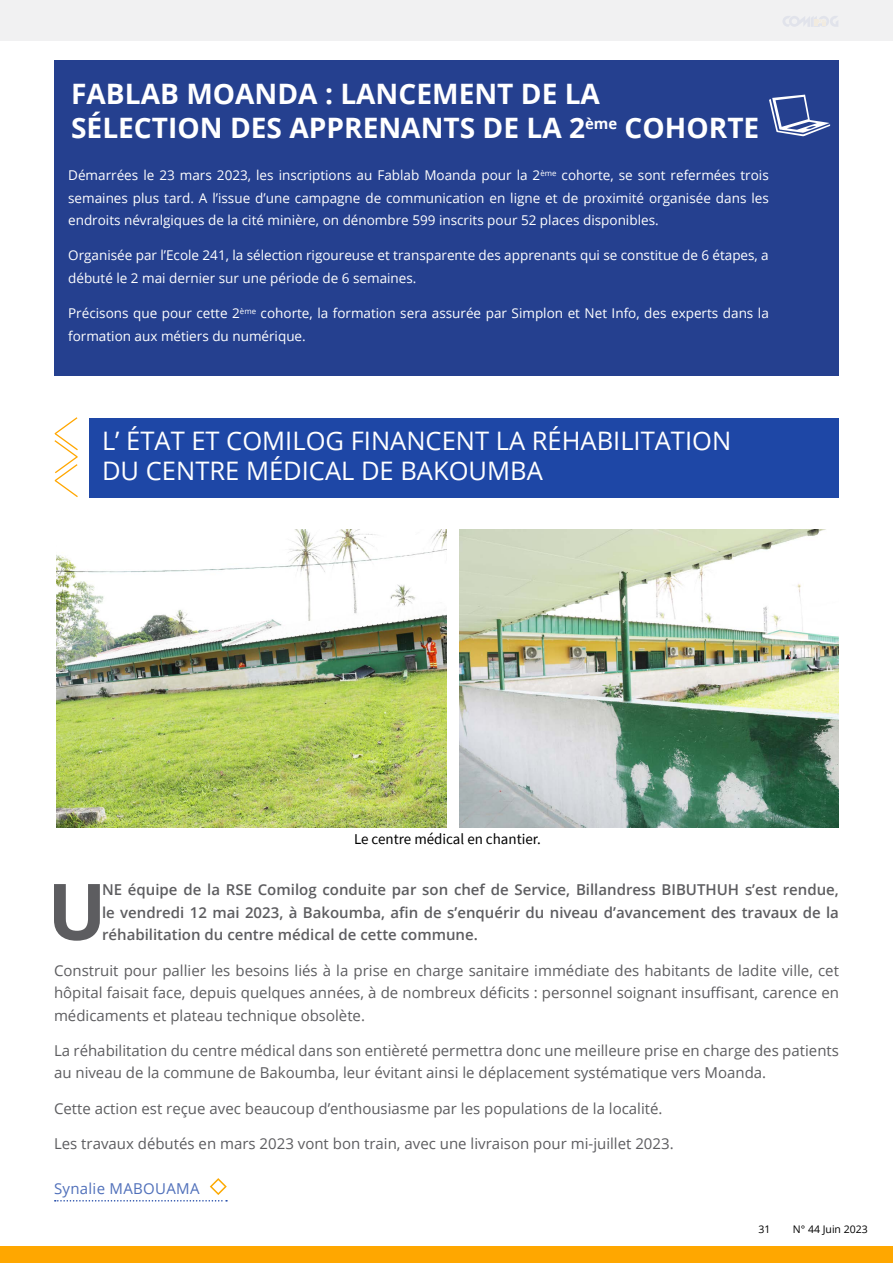
<style>
.page{position:relative;width:893px;height:1263px;background:#fff}
.page>*{position:absolute;margin:0;border:0;box-sizing:border-box;transform-origin:0 0}
.t1{font:700 28.05px/33.8px "Open Sans";color:#fff}
.t2{font:25.5px/30.6px "Open Sans";color:#fff}
.t3{font:15px/22.5px "Open Sans";color:#5d5d60;text-align:justify}
.t4{font:600 15px/22.5px "Open Sans";color:#5d5d60;text-align:justify}
.t5{font:15px "Source Sans Pro";color:#000}
.t6{font:15px "Open Sans";letter-spacing:.02em;color:#5070ba}
.t7{font:13.5px/22.5px "Open Sans";color:#fff}
.t8{font:10.5px "Open Sans";color:#000}
</style>
<div class="page">
<div style="left:0;top:0;width:893px;height:40px;background:#f1f1f2"></div>
<svg style="left:783px;top:16px;width:55px;height:11px"></svg>
<div style="left:89px;top:418px;width:749px;height:79px;background:#1e47a6"></div>
<svg style="left:54px;top:417px;width:24px;height:80px"></svg>
<div style="left:0;top:1246px;width:893px;height:17px;background:#ffa700"></div>
<div style="left:54px;top:60px;width:785px;height:316px;background:#25408f"></div>
<img style="left:56px;top:529px;width:390px;height:299px">
<img style="left:459px;top:529px;width:380px;height:299px">
<svg style="left:55px;top:1178px;width:172px;height:23px"></svg>
<svg style="left:54px;top:884px;width:46px;height:57px"></svg>
<svg style="left:769px;top:95px;width:61px;height:41px"></svg>
<h1 class="t1" style="left:71px;top:76px;width:690px">FABLAB MOANDA : LANCEMENT DE LA<br>SÉLECTION DES APPRENANTS DE LA 2<sup>ème</sup> COHORTE</h1>
<p class="t7" style="left:68px;top:163px;width:702px;text-align:justify">Démarrées le 23 mars 2023, les inscriptions au Fablab Moanda pour la 2<sup>ème</sup> cohorte, se sont refermées trois semaines plus tard. A l’issue d’une campagne de communication en ligne et de proximité organisée dans les endroits névralgiques de la cité minière, on dénombre 599 inscrits pour 52 places disponibles.</p>
<p class="t7" style="left:68px;top:244px;width:702px">Organisée par l’Ecole 241, la sélection rigoureuse et transparente des apprenants qui se constitue de 6 étapes, a débuté le 2 mai dernier sur une période de 6 semaines.</p>
<p class="t7" style="left:68px;top:302px;width:702px">Précisons que pour cette 2<sup>ème</sup> cohorte, la formation sera assurée par Simplon et Net Info, des experts dans la formation aux métiers du numérique.</p>
<h2 class="t2" style="left:102px;top:424px;width:631px">L’ ÉTAT ET COMILOG FINANCENT LA RÉHABILITATION<br>DU CENTRE MÉDICAL DE BAKOUMBA</h2>
<p class="t5" style="left:354px;top:829px;width:188px">Le centre médical en chantier.</p>
<p class="t4" style="left:102px;top:878px;width:738px">NE équipe de la RSE Comilog conduite par son chef de Service, Billandress BIBUTHUH s’est rendue, le vendredi 12 mai 2023, à Bakoumba, afin de s’enquérir du niveau d’avancement des travaux de la réhabilitation du centre médical de cette commune.</p>
<p class="t3" style="left:54px;top:958px;width:786px">Construit pour pallier les besoins liés à la prise en charge sanitaire immédiate des habitants de ladite ville, cet hôpital faisait face, depuis quelques années, à de nombreux déficits : personnel soignant insuffisant, carence en médicaments et plateau technique obsolète.</p>
<p class="t3" style="left:54px;top:1039px;width:786px">La réhabilitation du centre médical dans son entièreté permettra donc une meilleure prise en charge des patients au niveau de la commune de Bakoumba, leur évitant ainsi le déplacement systématique vers Moanda.</p>
<p class="t3" style="left:54px;top:1096px;width:610px">Cette action est reçue avec beaucoup d’enthousiasme par les populations de la localité.</p>
<p class="t3" style="left:54px;top:1132px;width:621px">Les travaux débutés en mars 2023 vont bon train, avec une livraison pour mi-juillet 2023.</p>
<p class="t6" style="left:54px;top:1178px;width:147px">Synalie MABOUAMA</p>
<p class="t8" style="left:758px;top:1222px;width:14px">31</p>
<p class="t8" style="left:793px;top:1222px;width:76px">N° 44 Juin 2023</p>
</div>
